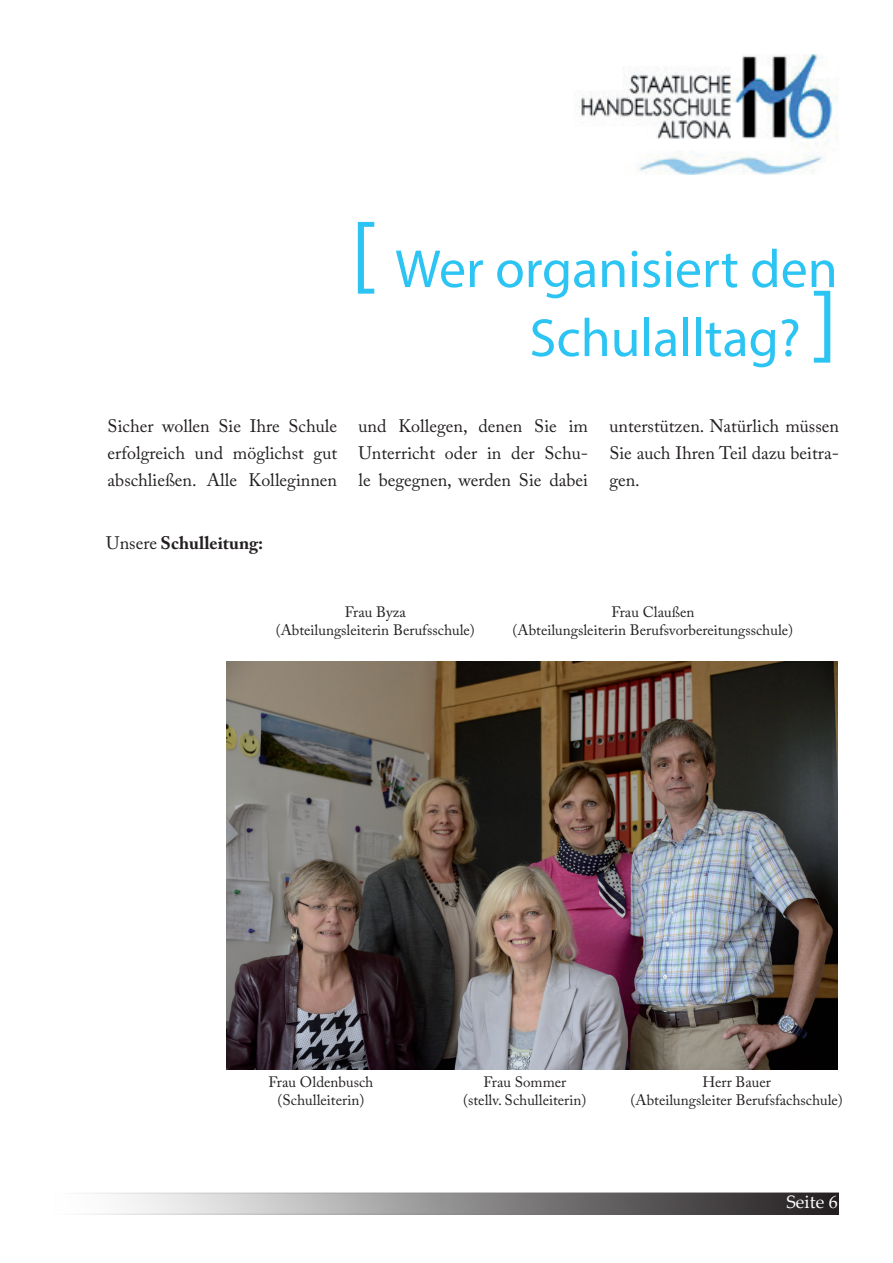
<style>
.page{position:relative;width:893px;height:1263px;background:#fff}
.page>*{position:absolute;margin:0;border:0;box-sizing:border-box;transform-origin:0 0}
.t1{font:54px/69px "Myriad Pro";color:#2cc4f3;text-align:right}
.t2{font:18px/27px "Adobe Caslon Pro";color:#231f20;text-align:justify}
.t3{font:700 18px "Adobe Caslon Pro";color:#231f20}
.t4{font:18px "Palatino Linotype";color:#fefefe}
.t5{font:15px/18px "Adobe Caslon Pro";color:#231f20;text-align:center}
.s1{font-size:90px}
.s2{font-weight:400}
</style>
<div class="page">
<div style="left:55px;top:1193px;width:783px;height:21px;background:linear-gradient(to right,#fff,#201c1d)"></div>
<div style="left:54px;top:1192px;width:785px;height:23px;border:2px solid #231f20"></div>
<img style="left:579px;top:54px;width:260px;height:120px">
<img style="left:226px;top:661px;width:612px;height:408px">
<h1 class="t1" style="left:350px;top:234px;width:489px"><span class="s1">[</span> Wer organisiert den<br>Schulalltag? <span class="s1">]</span></h1>
<p class="t2" style="left:108px;top:412px;width:231px">Sicher wollen Sie Ihre Schule erfolgreich und möglichst gut abschließen. Alle Kolleginnen</p>
<p class="t2" style="left:358px;top:412px;width:231px">und Kollegen, denen Sie im Unterricht oder in der Schu&shy;le begegnen, werden Sie dabei</p>
<p class="t2" style="left:609px;top:412px;width:231px">unterstützen. Natürlich müssen Sie auch Ihren Teil dazu beitra&shy;gen.</p>
<p class="t3" style="left:106px;top:532px;width:158px"><span class="s2">Unsere</span> Schulleitung:</p>
<p class="t5" style="left:276px;top:603px;width:201px">Frau Byza<br>(Abteilungsleiterin Berufsschule)</p>
<p class="t5" style="left:513px;top:603px;width:282px">Frau Claußen<br>(Abteilungsleiterin Berufsvorbereitungsschule)</p>
<p class="t5" style="left:268px;top:1073px;width:106px">Frau Oldenbusch (Schulleiterin)</p>
<p class="t5" style="left:463px;top:1073px;width:125px">Frau Sommer (stellv. Schulleiterin)</p>
<p class="t5" style="left:631px;top:1073px;width:214px">Herr Bauer<br>(Abteilungsleiter Berufsfachschule)</p>
<p class="t4" style="left:786px;top:1189px;width:53px">Seite 6</p>
</div>
